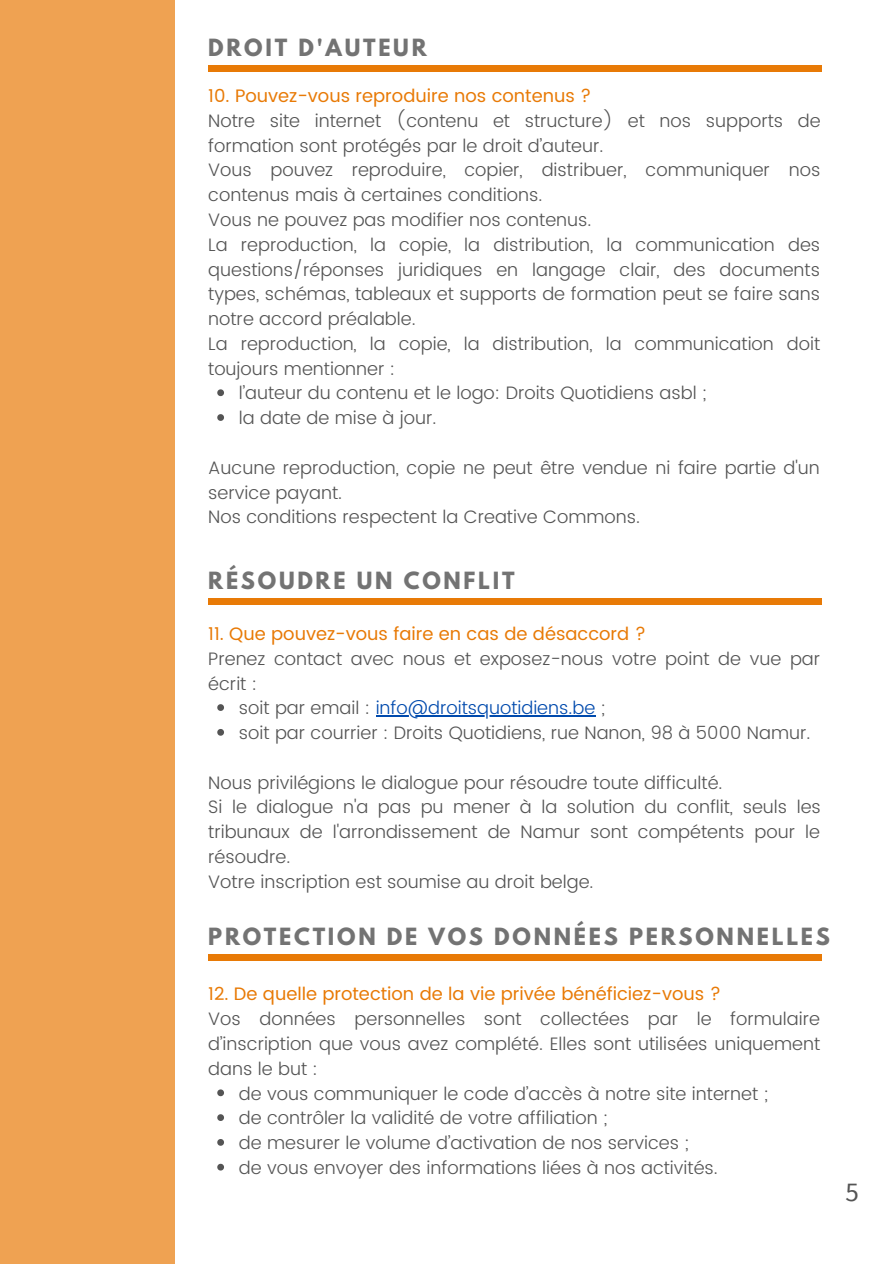
<style>
.page{position:relative;width:894px;height:1264px;background:#fff}
.page>*{position:absolute;margin:0;border:0;box-sizing:border-box;transform-origin:0 0}
.t1{font:27px "Source Sans Pro";color:#545454}
.t2{font:700 21px "League Spartan";letter-spacing:.13em;color:#737373}
.t3{font:300 18px/24.8px "Poppins";color:#545454}
.t4{font:18px "Poppins";color:#e87a06}
.t5{font:300 18px "Poppins";color:#004aad}
.s1{color:#545454}
</style>
<div class="page">
<div style="left:0;top:0;width:175px;height:1263px;background:#efa252"></div>
<div style="left:208px;top:65px;width:613px;height:7px;background:#e87a06"></div>
<svg style="left:217px;top:389px;width:7px;height:7px"></svg>
<svg style="left:217px;top:414px;width:7px;height:7px"></svg>
<div style="left:208px;top:598px;width:613px;height:7px;background:#e87a06"></div>
<svg style="left:217px;top:704px;width:7px;height:7px"></svg>
<hr style="left:375px;top:715px;width:220px;height:1px;background:#004aad">
<svg style="left:217px;top:729px;width:7px;height:6px"></svg>
<div style="left:208px;top:954px;width:613px;height:7px;background:#e87a06"></div>
<svg style="left:217px;top:1089px;width:7px;height:7px"></svg>
<svg style="left:217px;top:1114px;width:7px;height:6px"></svg>
<svg style="left:217px;top:1139px;width:7px;height:6px"></svg>
<svg style="left:217px;top:1163px;width:7px;height:7px"></svg>
<p class="t2" style="left:208px;top:37px;width:220px">DROIT D'AUTEUR</p>
<p class="t4" style="left:208px;top:85px;width:384px">10. Pouvez-vous reproduire nos contenus ?</p>
<p class="t3" style="left:208px;top:108px;width:613px">Notre site internet (contenu et structure) et nos supports de formation sont protégés par le droit d’auteur.</p>
<p class="t3" style="left:208px;top:158px;width:613px">Vous pouvez reproduire, copier, distribuer, communiquer nos contenus mais à certaines conditions.</p>
<p class="t3" style="left:208px;top:207px;width:384px">Vous ne pouvez pas modifier nos contenus.</p>
<p class="t3" style="left:208px;top:232px;width:613px;text-align:justify">La reproduction, la copie, la distribution, la communication des questions/réponses juridiques en langage clair, des documents types, schémas, tableaux et supports de formation peut se faire sans notre accord préalable.</p>
<p class="t3" style="left:208px;top:331px;width:613px">La reproduction, la copie, la distribution, la communication doit toujours mentionner :</p>
<p class="t3" style="left:239px;top:381px;width:469px">l’auteur du contenu et le logo: Droits Quotidiens asbl ;</p>
<p class="t3" style="left:239px;top:405px;width:199px">la date de mise à jour.</p>
<p class="t3" style="left:208px;top:455px;width:613px">Aucune reproduction, copie ne peut être vendue ni faire partie d'un service payant.</p>
<p class="t3" style="left:208px;top:505px;width:433px">Nos conditions respectent la Creative Commons.</p>
<p class="t2" style="left:208px;top:570px;width:308px">RÉSOUDRE UN CONFLIT</p>
<p class="t4" style="left:208px;top:623px;width:439px">11. Que pouvez-vous faire en cas de désaccord ?</p>
<p class="t3" style="left:208px;top:646px;width:613px">Prenez contact avec nous et exposez-nous votre point de vue par écrit :</p>
<p class="t5" style="left:239px;top:697px;width:368px"><span class="s1">soit par email :</span> info@droitsquotidiens.be <span class="s1">;</span></p>
<p class="t3" style="left:239px;top:720px;width:573px">soit par courrier : Droits Quotidiens, rue Nanon, 98 à 5000 Namur.</p>
<p class="t3" style="left:208px;top:770px;width:515px">Nous privilégions le dialogue pour résoudre toute difficulté.</p>
<p class="t3" style="left:208px;top:794px;width:614px;text-align:justify">Si le dialogue n'a pas pu mener à la solution du conflit, seuls les tribunaux de l'arrondissement de Namur sont compétents pour le résoudre.</p>
<p class="t3" style="left:208px;top:869px;width:387px">Votre inscription est soumise au droit belge.</p>
<p class="t2" style="left:208px;top:925px;width:623px">PROTECTION DE VOS DONNÉES PERSONNELLES</p>
<p class="t4" style="left:208px;top:983px;width:514px">12. De quelle protection de la vie privée bénéficiez-vous ?</p>
<p class="t3" style="left:208px;top:1006px;width:613px;text-align:justify">Vos données personnelles sont collectées par le formulaire d’inscription que vous avez complété. Elles sont utilisées uniquement dans le but :</p>
<p class="t3" style="left:239px;top:1080px;width:530px">de vous communiquer le code d’accès à notre site internet ;</p>
<p class="t3" style="left:239px;top:1105px;width:370px">de contrôler la validité de votre affiliation ;</p>
<p class="t3" style="left:239px;top:1130px;width:451px">de mesurer le volume d’activation de nos services ;</p>
<p class="t3" style="left:239px;top:1155px;width:480px">de vous envoyer des informations liées à nos activités.</p>
<p class="t1" style="left:845px;top:1173px;width:15px">5</p>
</div>
